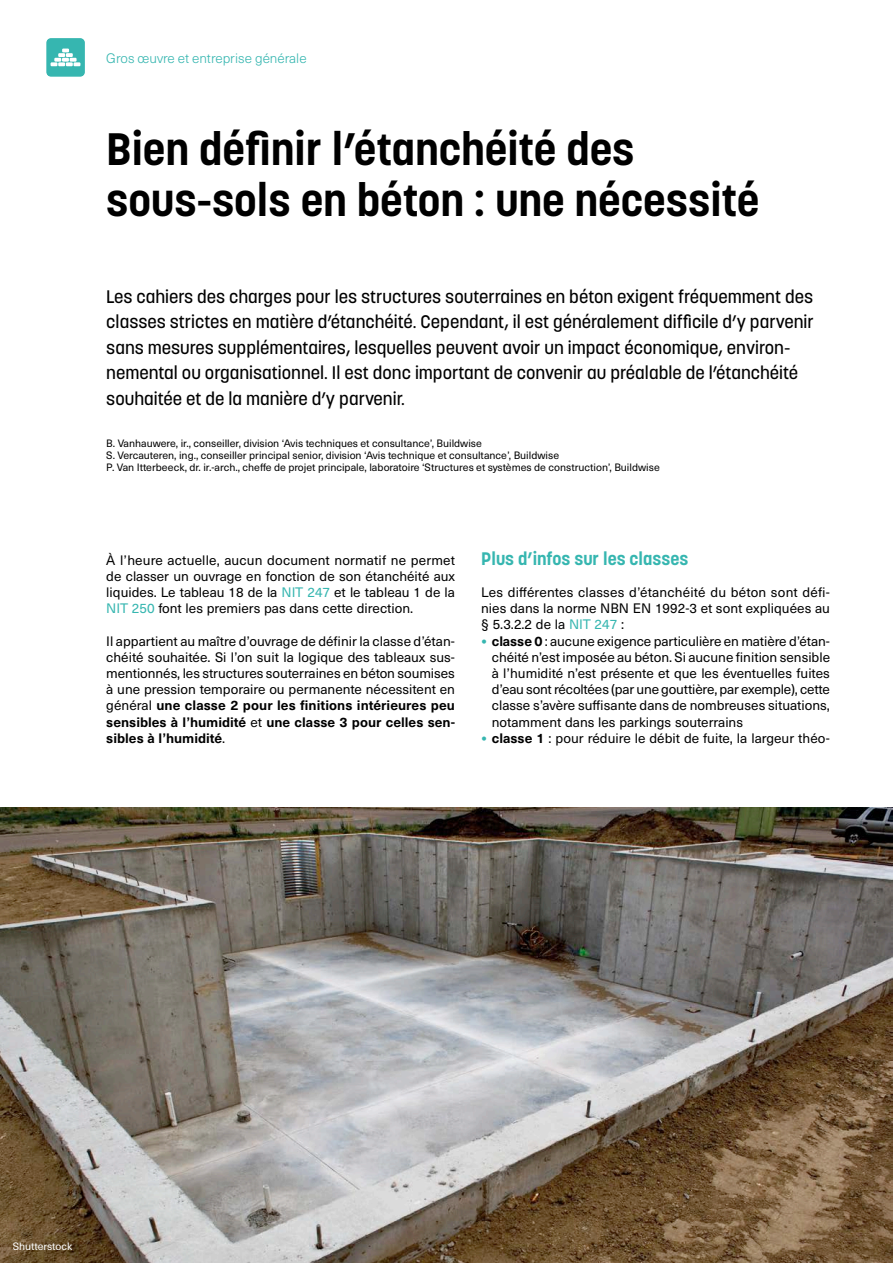
<style>
.page{position:relative;width:893px;height:1263px;background:#fff}
.page>*{position:absolute;margin:0;border:0;box-sizing:border-box;transform-origin:0 0}
.Main_title{font:700 45px/51px "Korolev";color:#000}
.Intro{font:500 18px/25.5px "Korolev";color:#000}
.Title_Green{font:700 18px "Korolev";color:#36b6b0}
.Body_text{font:13.5px/16.2px "Neue Haas Unica W1 G";color:#000;text-align:justify}
.Section{font:300 13.5px "Neue Haas Unica W1 G";color:#36b6b0}
.Authors{font:10.5px "Neue Haas Unica W1 G";color:#000}
.Photo_Caption_Negati{font:10.5px "Neue Haas Unica W1 G";color:#fff}
.s1{color:#36b6b0}
.s2{font-weight:700}
.s3{font-size:18px;color:#36b6b0}
</style>
<div class="page">
<img style="left:0;top:808px;width:893px;height:455px">
<svg style="left:46px;top:38px;width:39px;height:39px;background:#5ec4bf"></svg>
<p class="Section" style="left:106px;top:49px;width:202px">Gros œuvre et entreprise générale</p>
<p class="Main_title" style="left:106px;top:124px;width:654px">Bien définir l’étanchéité des sous-sols en béton : une nécessité</p>
<p class="Intro" style="left:106px;top:284px;width:709px">Les cahiers des charges pour les structures souterraines en béton exigent fréquemment des classes strictes en matière d’étanchéité. Cependant, il est généralement difficile d’y parvenir sans mesures supplémentaires, lesquelles peuvent avoir un impact économique, environ&shy;nemental ou organisationnel. Il est donc important de convenir au préalable de l’étanchéité souhaitée et de la manière d’y parvenir.</p>
<p class="Authors" style="left:106px;top:435px;width:377px">B. Vanhauwere, ir., conseiller, division ‘Avis techniques et consultance’, Buildwise</p>
<p class="Authors" style="left:106px;top:447px;width:454px">S. Vercauteren, ing., conseiller principal senior, division ‘Avis technique et consultance’, Buildwise</p>
<p class="Authors" style="left:106px;top:459px;width:555px">P. Van Itterbeeck, dr. ir.-arch., cheffe de projet principale, laboratoire ‘Structures et systèmes de construction’, Buildwise</p>
<p class="Body_text" style="left:106px;top:551px;width:350px">À l’heure actuelle, aucun document normatif ne permet de classer un ouvrage en fonction de son étanchéité aux liquides. Le tableau 18 de la <span class="s1">NIT 247</span> et le tableau 1 de la <span class="s1">NIT 250</span> font les premiers pas dans cette direction.</p>
<p class="Body_text" style="left:106px;top:632px;width:350px">Il appartient au maître d’ouvrage de définir la classe d’étan&shy;chéité souhaitée. Si l’on suit la logique des tableaux sus&shy;mentionnés, les structures souterraines en béton soumises à une pression temporaire ou permanente nécessitent en général <span class="s2">une classe 2 pour les finitions intérieures peu sensibles à l’humidité</span> et <span class="s2">une classe 3 pour celles sen&shy;sibles à l’humidité</span>.</p>
<p class="Title_Green" style="left:481px;top:547px;width:209px">Plus d’infos sur les classes</p>
<p class="Body_text" style="left:481px;top:583px;width:350px">Les différentes classes d’étanchéité du béton sont défi&shy;nies dans la norme NBN EN 1992-3 et sont expliquées au § 5.3.2.2 de la <span class="s1">NIT 247</span> :</p>
<p class="Body_text" style="left:492px;top:632px;width:340px;text-indent:-11px"><span class="s3">•</span> <span class="s2">classe 0</span> : aucune exigence particulière en matière d’étan&shy;chéité n’est imposée au béton. Si aucune finition sensible à l’humidité n’est présente et que les éventuelles fuites d’eau sont récoltées (par une gouttière, par exemple), cette classe s’avère suffisante dans de nombreuses situations, notamment dans les parkings souterrains</p>
<p class="Body_text" style="left:481px;top:729px;width:350px"><span class="s3">•</span> <span class="s2">classe 1</span> : pour réduire le débit de fuite, la largeur théo-</p>
<p class="Photo_Caption_Negati" style="left:13px;top:1239px;width:61px">Shutterstock</p>
</div>
